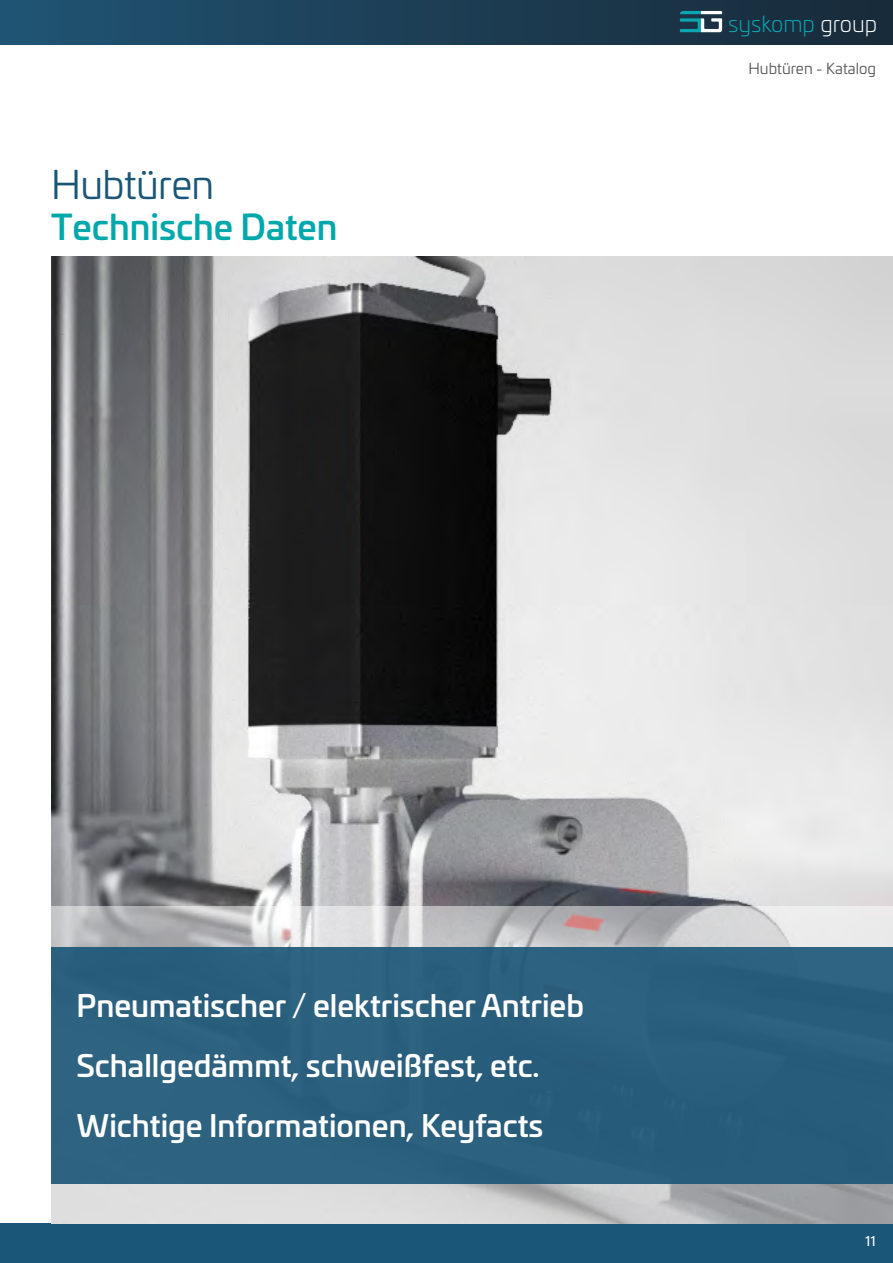
<style>
.page{position:relative;width:893px;height:1263px;background:#fff}
.page>*{position:absolute;margin:0;border:0;box-sizing:border-box;transform-origin:0 0}
.t1{font:39px "Univia Pro";letter-spacing:-.015em;color:#1a5677}
.t2{font:500 34.5px "Univia Pro";color:#00a8ab}
.t3{font:500 30px/60px "Univia Pro";color:#fff}
.t4{font:300 22.2px "Univia Pro";color:#0ca6b0}
.t5{font:15px "Univia Pro";color:#565655}
.t6{font:15px "Acumin Pro";color:#fff}
.s1{color:#fff}
</style>
<div class="page">
<div style="left:0;top:0;width:893px;height:45px;background:linear-gradient(to right,#205372,#192a38)"></div>
<svg style="left:680px;top:11px;width:42px;height:21px"></svg>
<div style="left:0;top:1223px;width:893px;height:40px;background:#1a5677"></div>
<img style="left:51px;top:256px;width:842px;height:650px">
<svg style="left:51px;top:906px;width:842px;height:317px;background:#c6c6c8"></svg>
<div style="left:51px;top:947px;width:842px;height:236px;background:#2a607e"></div>
<h1 class="t1" style="left:51px;top:157px;width:165px">Hubtüren</h1>
<p class="t2" style="left:51px;top:201px;width:288px">Technische Daten</p>
<p class="t4" style="left:728px;top:8px;width:151px">syskomp <span class="s1">group</span></p>
<p class="t5" style="left:748px;top:58px;width:129px">Hubtüren - Katalog</p>
<p class="t3" style="left:77px;top:973px;width:509px">Pneumatischer / elektrischer Antrieb<br>Schallgedämmt, schweißfest, etc.<br>Wichtige Informationen, Keyfacts</p>
<p class="t6" style="left:865px;top:1230px;width:12px">11</p>
</div>
